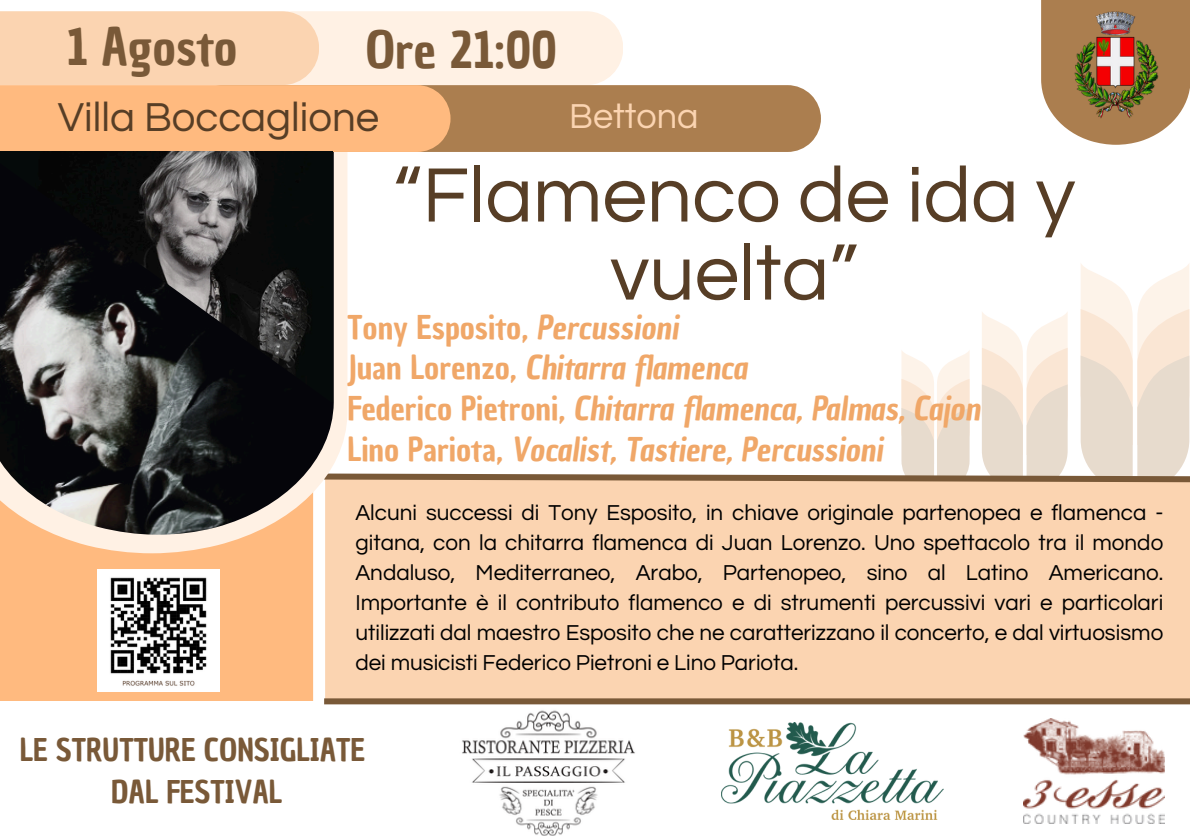
<style>
.page{position:relative;width:1190px;height:839px;background:#fff}
.page>*{position:absolute;margin:0;border:0;box-sizing:border-box;transform-origin:0 0}
.t1{font:80px/78px "Questrial";color:#573e26;text-align:center}
.t2{font:50px "Chau Philomene One";color:#795938}
.t3{font:42px "Questrial";color:#573e26}
.t4{font:36px "Questrial";color:#fbd4b1}
.t5{font:italic 32px/40.4px "Chau Philomene One";color:#f0a768}
.t6{font:30.6px/42px "Chau Philomene One";color:#795938;text-align:center}
.t7{font:22.4px/30px "Questrial";color:#000;text-align:justify}
.s1{font-style:normal}
</style>
<div class="page">
<div style="left:0;top:479px;width:1190px;height:222px;background:#ffba7f"></div>
<div style="left:324px;top:479px;width:866px;height:222px;background:#fbd4b1"></div>
<div style="left:313px;top:466px;width:12px;height:235px;background:#fff"></div>
<svg style="left:347px;top:262px;width:843px;height:221px"></svg>
<svg style="left:54px;top:152px;width:293px;height:401px;fill:#fff1e4"></svg>
<div style="left:450px;top:85px;width:371px;height:67px;background:#ab7e4f"></div>
<div style="left:256px;top:11px;width:367px;height:74px;background:#fff1e4;border-radius:37px"></div>
<svg style="left:0;top:11px;width:450px;height:141px"></svg>
<div style="left:324px;top:698px;width:866px;height:6px;background:#795938"></div>
<img style="left:98px;top:569px;width:121px;height:122px">
<svg style="left:1041px;top:0;width:149px;height:144px"></svg>
<img style="left:1073px;top:12px;width:86px;height:106px">
<img style="left:722px;top:722px;width:222px;height:97px">
<img style="left:1024px;top:718px;width:141px;height:105px">
<img style="left:0;top:152px;width:334px;height:382px">
<img style="left:0;top:152px;width:333px;height:249px">
<img style="left:462px;top:710px;width:173px;height:125px">
<h6 class="t2" style="left:67px;top:14px;width:172px">1 Agosto</h6>
<p class="t2" style="left:365px;top:16px;width:193px">Ore 21:00</p>
<p class="t3" style="left:58px;top:97px;width:323px">Villa Boccaglione</p>
<p class="t4" style="left:569px;top:99px;width:131px">Bettona</p>
<p class="t1" style="left:393px;top:158px;width:684px">“Flamenco de ida y vuelta”</p>
<p class="t5" style="left:347px;top:307px;width:634px"><span class="s1">Tony Esposito,</span> Percussioni<br><span class="s1">Juan Lorenzo,</span> Chitarra flamenca<br><span class="s1">Federico Pietroni,</span> Chitarra flamenca, Palmas, Cajon <span class="s1">Lino Pariota,</span> Vocalist, Tastiere, Percussioni</p>
<h5 class="t7" style="left:355px;top:498px;width:809px">Alcuni successi di Tony Esposito, in chiave originale partenopea e flamenca - gitana, con la chitarra flamenca di Juan Lorenzo. Uno spettacolo tra il mondo Andaluso, Mediterraneo, Arabo, Partenopeo, sino al Latino Americano.<br>Importante è il contributo flamenco e di strumenti percussivi vari e particolari utilizzati dal maestro Esposito che ne caratterizzano il concerto, e dal virtuosismo dei musicisti Federico Pietroni e Lino Pariota.</h5>
<p class="t6" style="left:20px;top:729px;width:347px">LE STRUTTURE CONSIGLIATE<br>DAL FESTIVAL</p>
</div>
